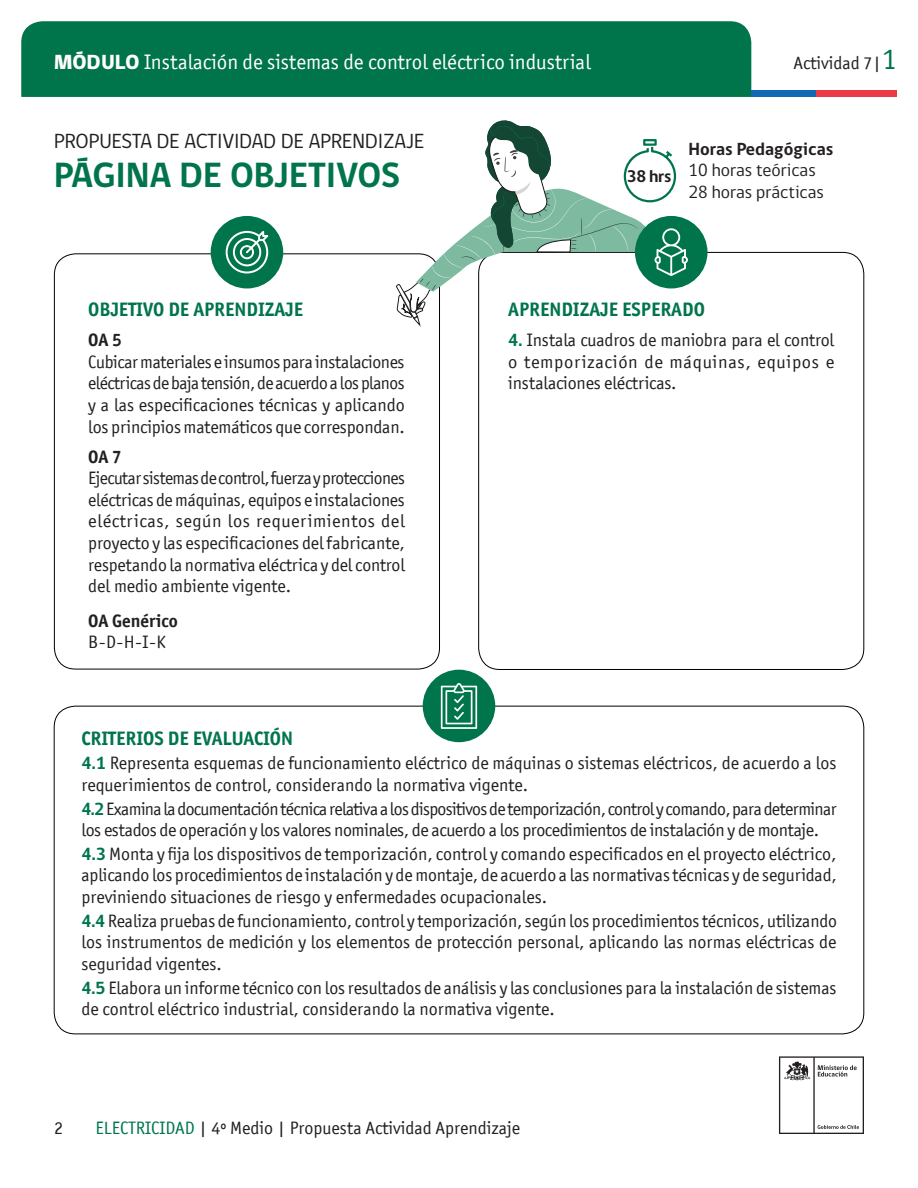
<style>
.page{position:relative;width:918px;height:1188px;background:#fff}
.page>*{position:absolute;margin:0;border:0;box-sizing:border-box;transform-origin:0 0}
.t1{font:700 36px "gob CL";color:#00754b}
.t2{font:21px "Officina San ITC";color:#fff}
.t3{font:21px "gob CL";color:#231f20}
.t4{font:700 19.5px "Officina San ITC";color:#00754b}
.t5{font:18px/21.6px "Officina San ITC";color:#231f20;text-align:justify}
.t6{font:18px/21.6px "Officina San ITC";letter-spacing:-.025em;color:#231f20}
.t7{font:18px "gob CL";color:#231f20}
.t8{font:700 18px "gob CL";color:#231f20}
.t9{font:700 18px "Officina San ITC";color:#231f20}
.t10{font:700 17.25px "gob CL";color:#231f20}
.s1{font-family:"gob CL";font-weight:800}
.s2{font-size:30px;color:#00754b}
.s3{font-family:"gob CL";font-weight:700;color:#00754b}
.s4{color:#00754b}
</style>
<div class="page">
<svg style="left:779px;top:1056px;width:85px;height:78px"></svg>
<div style="left:21px;top:21px;width:730px;height:76px;background:#00754b"></div>
<div style="left:751px;top:90px;width:65px;height:7px;background:#0f69b4"></div>
<div style="left:816px;top:90px;width:81px;height:7px;background:#eb3c46"></div>
<div style="left:635px;top:216px;width:73px;height:72px;background:#00754b;border-radius:50%"></div>
<svg style="left:395px;top:120px;width:293px;height:214px"></svg>
<div style="left:211px;top:216px;width:72px;height:72px;background:#00754b;border-radius:50%"></div>
<svg style="left:226px;top:231px;width:42px;height:43px"></svg>
<div style="left:423px;top:670px;width:72px;height:72px;background:#00754b;border-radius:50%"></div>
<svg style="left:441px;top:683px;width:36px;height:46px"></svg>
<p class="t2" style="left:54px;top:50px;width:538px"><span class="s1">MÓDULO</span> Instalación de sistemas de control eléctrico industrial</p>
<p class="t5" style="left:794px;top:52px;width:105px">Actividad 7|<span class="s2">1</span></p>
<p class="t3" style="left:54px;top:127px;width:372px">PROPUESTA DE ACTIVIDAD DE APRENDIZAJE</p>
<p class="t1" style="left:54px;top:150px;width:348px">PÁGINA DE OBJETIVOS</p>
<p class="t4" style="left:88px;top:297px;width:216px">OBJETIVO DE APRENDIZAJE</p>
<p class="t9" style="left:88px;top:329px;width:35px">OA 5</p>
<p class="t5" style="left:88px;top:351px;width:318px">Cubicar materiales e insumos para instalaciones eléctricas de baja tensión, de acuerdo a los planos y a las especificaciones técnicas y aplicando los principios matemáticos que correspondan.</p>
<p class="t9" style="left:88px;top:445px;width:35px">OA 7</p>
<p class="t5" style="left:88px;top:467px;width:318px">Ejecutar sistemas de control, fuerza y protecciones eléctricas de máquinas, equipos e instalaciones eléctricas, según los requerimientos del proyecto y las especificaciones del fabricante, respetando la normativa eléctrica y del control del medio ambiente vigente.</p>
<p class="t9" style="left:88px;top:609px;width:91px">OA Genérico</p>
<p class="t5" style="left:88px;top:631px;width:79px">B-D-H-I-K</p>
<p class="t10" style="left:627px;top:164px;width:46px">38 hrs</p>
<p class="t8" style="left:688px;top:136px;width:147px">Horas Pedagógicas</p>
<p class="t7" style="left:688px;top:158px;width:129px">10 horas teóricas</p>
<p class="t7" style="left:688px;top:180px;width:137px">28 horas prácticas</p>
<p class="t4" style="left:508px;top:297px;width:198px">APRENDIZAJE ESPERADO</p>
<p class="t5" style="left:508px;top:329px;width:327px"><span class="s3">4.</span> Instala cuadros de maniobra para el control o temporización de máquinas, equipos e instalaciones eléctricas.</p>
<p class="t4" style="left:81px;top:727px;width:213px">CRITERIOS DE EVALUACIÓN</p>
<p class="t5" style="left:81px;top:752px;width:756px"><span class="s3">4.1</span> Representa esquemas de funcionamiento eléctrico de máquinas o sistemas eléctricos, de acuerdo a los requerimientos de control, considerando la normativa vigente.</p>
<p class="t6" style="left:81px;top:798px;width:757px"><span class="s3">4.2</span> Examina la documentación técnica relativa a los dispositivos de temporización, control y comando, para determinar los estados de operación y los valores nominales, de acuerdo a los procedimientos de instalación y de montaje.</p>
<p class="t5" style="left:81px;top:843px;width:757px"><span class="s3">4.3</span> Monta y fija los dispositivos de temporización, control y comando especificados en el proyecto eléctrico, aplicando los procedimientos de instalación y de montaje, de acuerdo a las normativas técnicas y de seguridad, previniendo situaciones de riesgo y enfermedades ocupacionales.</p>
<p class="t5" style="left:81px;top:910px;width:757px"><span class="s3">4.4</span> Realiza pruebas de funcionamiento, control y temporización, según los procedimientos técnicos, utilizando los instrumentos de medición y los elementos de protección personal, aplicando las normas eléctricas de seguridad vigentes.</p>
<p class="t5" style="left:81px;top:977px;width:757px"><span class="s3">4.5</span> Elabora un informe técnico con los resultados de análisis y las conclusiones para la instalación de sistemas de control eléctrico industrial, considerando la normativa vigente.</p>
<p class="t5" style="left:54px;top:1117px;width:10px">2</p>
<p class="t5" style="left:95px;top:1117px;width:426px"><span class="s4">ELECTRICIDAD</span> | 4º Medio | Propuesta Actividad Aprendizaje</p>
</div>
